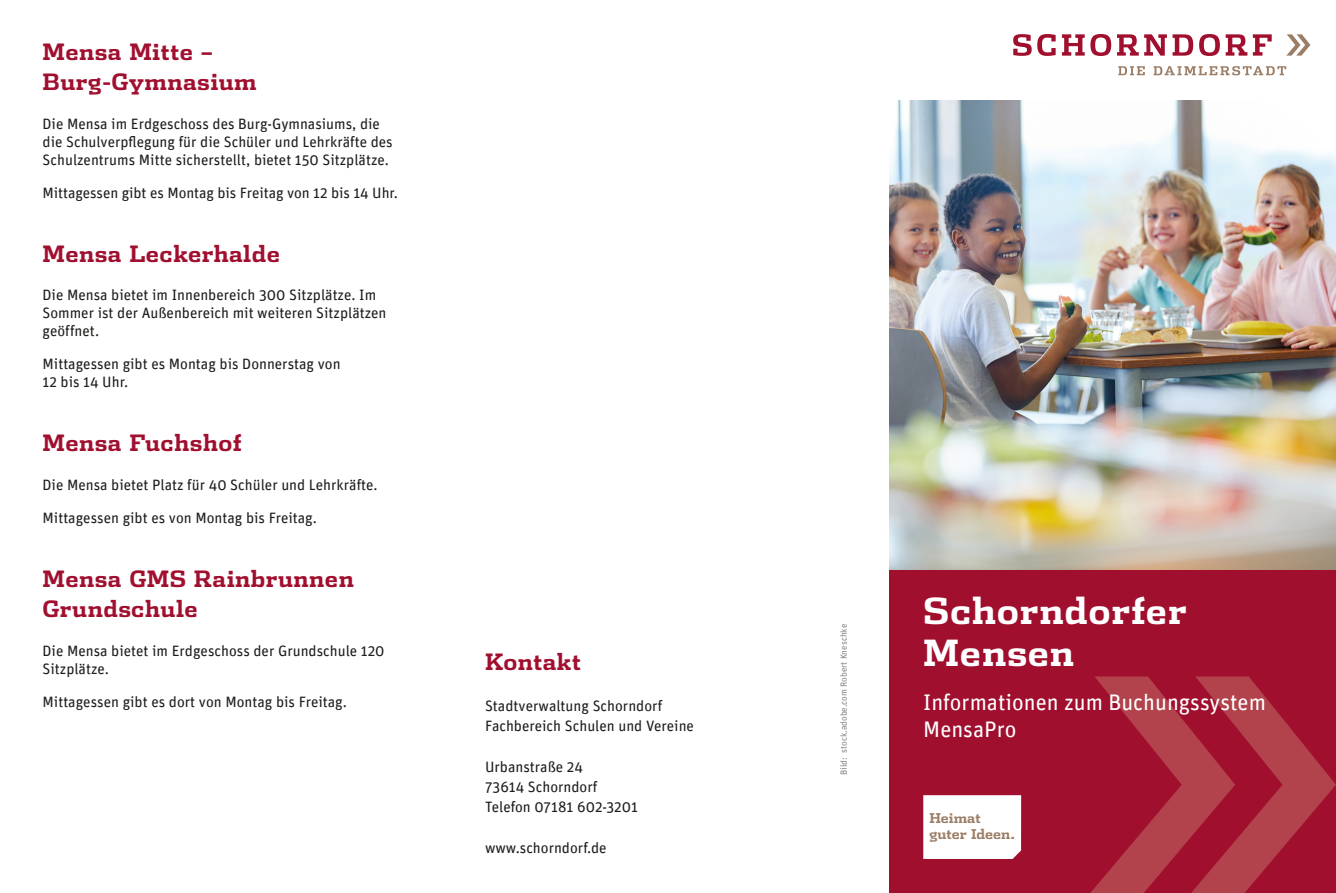
<style>
.page{position:relative;width:1336px;height:893px;background:#fff}
.page>*{position:absolute;margin:0;border:0;box-sizing:border-box;transform-origin:0 0}
.t1{font:700 36px/42px "Dispatch";letter-spacing:.02em;color:#fff}
.t2{font:700 22.5px/30px "Dispatch";letter-spacing:.02em;color:#a10f2f}
.t3{font:22.5px/27px "Unit";color:#fff}
.t4{font:15px/18px "Unit";color:#1d1d1b}
.t5{font:700 13.5px/16.2px "Dispatch";color:#9c7e66}
.t6{font:9px "Unit";color:#878787}
</style>
<div class="page">
<div style="left:889px;top:570px;width:446px;height:323px;background:#a10f2f"></div>
<svg style="left:1090px;top:676px;width:245px;height:217px"></svg>
<img style="left:889px;top:101px;width:446px;height:469px">
<div style="left:923px;top:795px;width:97px;height:64px;background:#fff"></div>
<svg style="left:1118px;top:66px;width:26px;height:9px"></svg>
<svg style="left:1153px;top:66px;width:132px;height:9px"></svg>
<svg style="left:1013px;top:34px;width:18px;height:22px"></svg>
<svg style="left:1037px;top:34px;width:18px;height:22px"></svg>
<svg style="left:1061px;top:34px;width:23px;height:22px"></svg>
<svg style="left:1090px;top:34px;width:20px;height:22px"></svg>
<svg style="left:1117px;top:34px;width:49px;height:22px"></svg>
<svg style="left:1172px;top:34px;width:20px;height:22px"></svg>
<svg style="left:1199px;top:34px;width:20px;height:22px"></svg>
<svg style="left:1225px;top:34px;width:46px;height:22px"></svg>
<svg style="left:1286px;top:34px;width:24px;height:22px"></svg>
<h2 class="t2" style="left:43px;top:36px;width:216px">Mensa Mitte –<br>Burg-Gymnasium</h2>
<p class="t4" style="left:43px;top:115px;width:351px">Die Mensa im Erdgeschoss des Burg-Gymnasiums, die die Schulverpflegung für die Schüler und Lehrkräfte des<br>Schulzentrums Mitte sicherstellt, bietet 150 Sitzplätze.</p>
<p class="t4" style="left:43px;top:184px;width:357px">Mittagessen gibt es Montag bis Freitag von 12 bis 14 Uhr.</p>
<h2 class="t2" style="left:43px;top:237px;width:239px">Mensa Leckerhalde</h2>
<p class="t4" style="left:43px;top:286px;width:345px">Die Mensa bietet im Innenbereich 300 Sitzplätze. Im<br>Sommer ist der Außenbereich mit weiteren Sitzplätzen geöffnet.</p>
<p class="t4" style="left:43px;top:355px;width:299px">Mittagessen gibt es Montag bis Donnerstag von<br>12 bis 14 Uhr.</p>
<h2 class="t2" style="left:43px;top:427px;width:201px">Mensa Fuchshof</h2>
<p class="t4" style="left:43px;top:476px;width:337px">Die Mensa bietet Platz für 40 Schüler und Lehrkräfte.</p>
<p class="t4" style="left:43px;top:509px;width:276px">Mittagessen gibt es von Montag bis Freitag.</p>
<h2 class="t2" style="left:43px;top:562px;width:313px">Mensa GMS Rainbrunnen<br>Grundschule</h2>
<p class="t4" style="left:43px;top:641px;width:343px">Die Mensa bietet im Erdgeschoss der Grundschule 120<br>Sitzplätze.</p>
<p class="t4" style="left:43px;top:692px;width:306px">Mittagessen gibt es dort von Montag bis Freitag.</p>
<h2 class="t2" style="left:485px;top:646px;width:98px">Kontakt</h2>
<p class="t4" style="left:485px;top:695px;width:210px;line-height:20.2px">Stadtverwaltung Schorndorf<br>Fachbereich Schulen und Vereine</p>
<p class="t4" style="left:485px;top:756px;width:154px;line-height:20.2px">Urbanstraße 24<br>73614 Schorndorf<br>Telefon 07181 602-3201</p>
<p class="t4" style="left:485px;top:838px;width:123px">www.schorndorf.de</p>
<p class="t6" style="left:838px;top:775px;width:152px;rotate:-90deg">Bild: stock.adobe.com Robert Kneschke</p>
<h1 class="t1" style="left:923px;top:588px;width:265px">Schorndorfer<br>Mensen</h1>
<h2 class="t3" style="left:923px;top:688px;width:344px">Informationen zum Buchungssystem<br>MensaPro</h2>
<p class="t5" style="left:929px;top:809px;width:87px">Heimat guter Ideen.</p>
</div>
